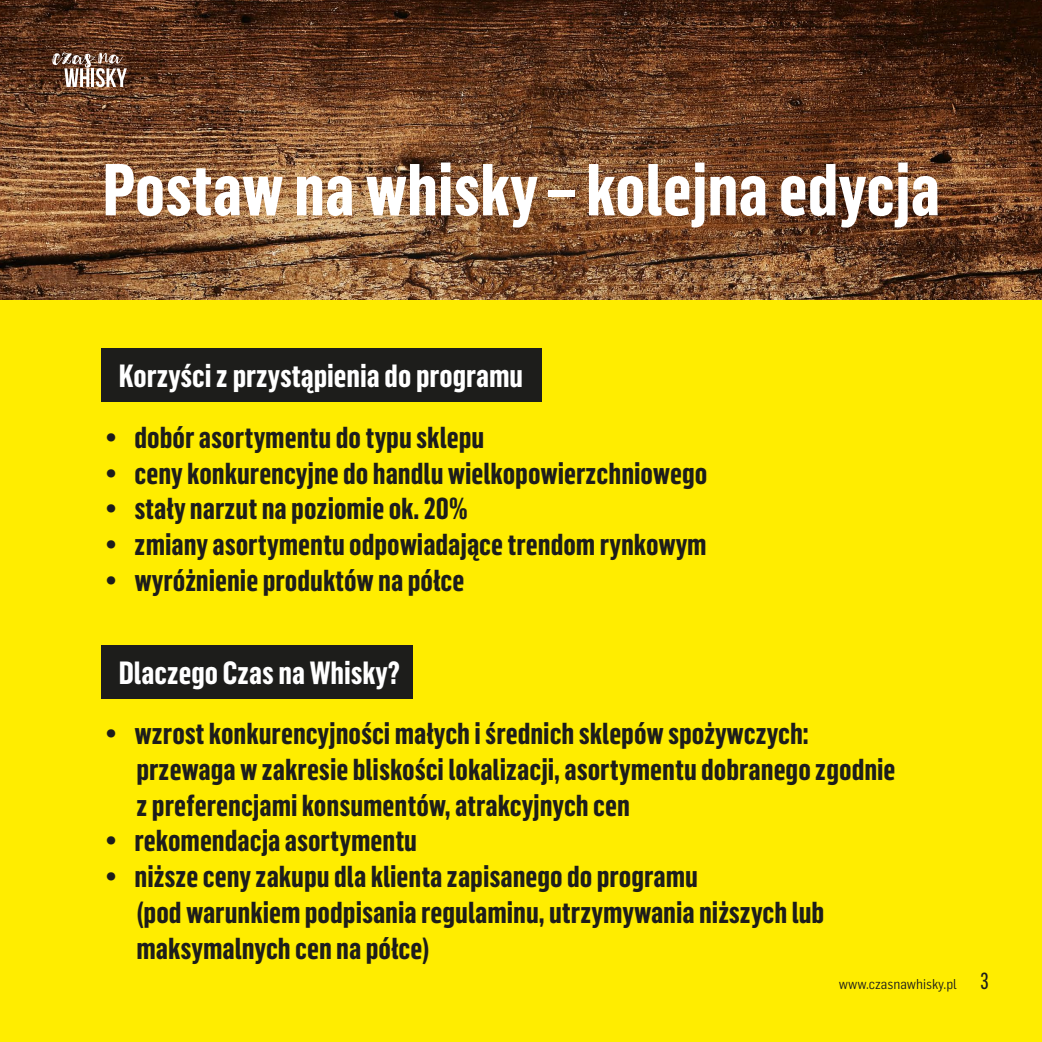
<style>
.page{position:relative;width:1042px;height:1042px;background:#fff}
.page>*{position:absolute;margin:0;border:0;box-sizing:border-box;transform-origin:0 0}
.t1{font:700 71.92px "Flama Condensed";color:#fff}
.t2{font:700 31.5px "Flama Condensed";color:#fff}
.t3{font:700 29.75px/35.7px "Flama Condensed";color:#1d1d1b}
.t4{font:14px "Flama Semicondensed";color:#1d1d1b}
.s1{font-family:"Flama Condensed Basic";font-size:22.75px}
</style>
<div class="page">
<img style="left:0;top:0;width:1042px;height:300px">
<div style="left:0;top:300px;width:1042px;height:742px;background:#ffed00"></div>
<div style="left:101px;top:348px;width:441px;height:54px;background:#1d1d1b"></div>
<svg style="left:52px;top:53px;width:75px;height:34px"></svg>
<div style="left:101px;top:645px;width:312px;height:54px;background:#1d1d1b"></div>
<h1 class="t1" style="left:103px;top:144px;width:839px">Postaw na whisky – kolejna edycja</h1>
<p class="t2" style="left:119px;top:355px;width:406px">Korzyści z przystąpienia do programu</p>
<p class="t3" style="left:106px;top:419px;width:380px">• dobór asortymentu do typu sklepu</p>
<p class="t3" style="left:106px;top:454px;width:603px">• ceny konkurencyjne do handlu wielkopowierzchniowego</p>
<p class="t3" style="left:106px;top:490px;width:364px">• stały narzut na poziomie ok. 20%</p>
<p class="t3" style="left:106px;top:526px;width:603px">• zmiany asortymentu odpowiadające trendom rynkowym</p>
<p class="t3" style="left:106px;top:561px;width:360px">• wyróżnienie produktów na półce</p>
<p class="t2" style="left:119px;top:652px;width:283px">Dlaczego Czas na Whisky?</p>
<p class="t3" style="left:136px;top:715px;width:761px;text-indent:-31px">• wzrost konkurencyjności małych i średnich sklepów spożywczych: przewaga w zakresie bliskości lokalizacji, asortymentu dobranego zgodnie z preferencjami konsumentów, atrakcyjnych cen</p>
<p class="t3" style="left:106px;top:822px;width:313px">• rekomendacja asortymentu</p>
<p class="t3" style="left:136px;top:858px;width:689px;text-indent:-31px">• niższe ceny zakupu dla klienta zapisanego do programu<br>(pod warunkiem podpisania regulaminu, utrzymywania niższych lub maksymalnych cen na półce)</p>
<p class="t4" style="left:839px;top:975px;width:151px">www.czasnawhisky.pl <span class="s1">3</span></p>
</div>
